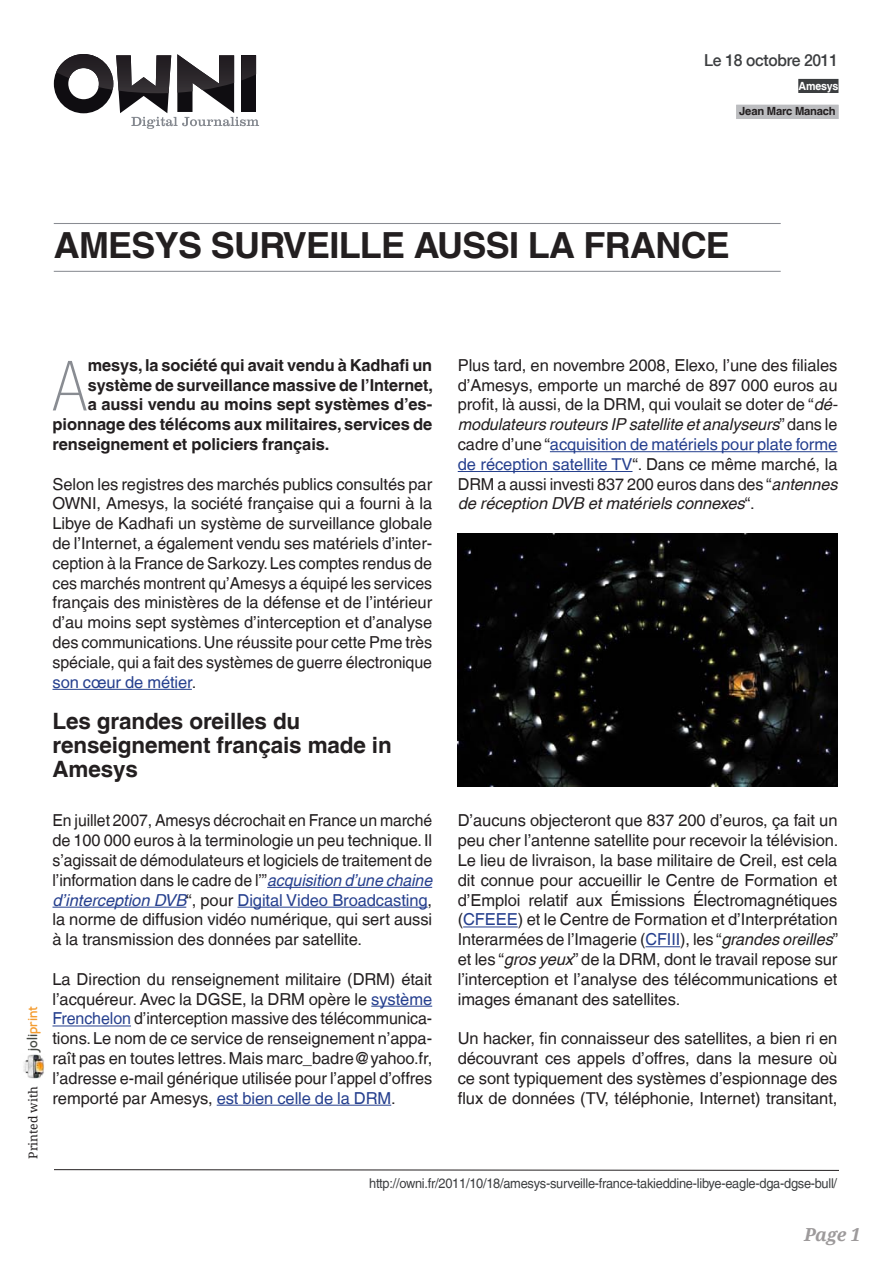
<style>
.page{position:relative;width:893px;height:1263px;background:#fff}
.page>*{position:absolute;margin:0;border:0;box-sizing:border-box;transform-origin:0 0}
.t1{font:100 condensed 69.3px "Helvetica Neue LT Com";color:#898c92}
.t2{font:700 36px "Helvetica LT";letter-spacing:-.02em;color:#231f20}
.t3{font:700 22.5px/24px "Helvetica LT";letter-spacing:-.005em;color:#231f20}
.t4{font:italic 700 18px "Droid Serif";color:#9d9a9b}
.t5{font:16.5px/19.8px "Helvetica LT";letter-spacing:-.005em;color:#231f20;text-align:justify}
.t6{font:16.5px/19.8px "Helvetica LT";letter-spacing:-.005em;color:#231f20;text-align:justify;scale:.96 1}
.t7{font:700 16.5px "Helvetica LT";letter-spacing:-.005em;color:#231f20}
.t8{font:500 16.5px "Helvetica Neue LT Com";letter-spacing:-.02em;color:#3c3e40;scale:.95 1}
.t9{font:700 13.65px "Candela";color:#f49c30}
.t10{font:13.5px "Helvetica LT";letter-spacing:-.02em;color:#3c3e40;scale:.95 1}
.t11{font:12.15px "Droid Serif";color:#231f20}
.t12{font:700 11.25px "Helvetica LT";letter-spacing:-.02em;color:#231f20}
.t13{font:700 11.25px "Helvetica LT";color:#fff;scale:.95 1}
.s1{color:#464943}
.s2{color:#253f8e}
.s3{font-style:italic;color:#253f8e}
.s4{font-style:italic}
</style>
<div class="page">
<img style="left:23px;top:1054px;width:21px;height:25px">
<svg style="left:54px;top:54px;width:205px;height:75px"></svg>
<hr style="left:54px;top:223px;width:727px;height:1px;background:#898c92">
<hr style="left:54px;top:271px;width:727px;height:1px;background:#898c92">
<hr style="left:52px;top:689px;width:140px;height:1px;background:#253f8e">
<hr style="left:267px;top:887px;width:165px;height:1px;background:#253f8e">
<hr style="left:52px;top:907px;width:134px;height:1px;background:#253f8e">
<hr style="left:237px;top:907px;width:191px;height:1px;background:#253f8e">
<hr style="left:371px;top:1006px;width:61px;height:1px;background:#253f8e">
<hr style="left:52px;top:1025px;width:79px;height:1px;background:#253f8e">
<hr style="left:217px;top:1105px;width:174px;height:1px;background:#253f8e">
<hr style="left:550px;top:451px;width:287px;height:1px;background:#253f8e">
<hr style="left:458px;top:471px;width:174px;height:1px;background:#253f8e">
<hr style="left:463px;top:926px;width:55px;height:1px;background:#253f8e">
<hr style="left:645px;top:946px;width:35px;height:1px;background:#253f8e">
<img style="left:458px;top:534px;width:379px;height:253px">
<svg style="left:54px;top:1169px;width:785px;height:2px;background:#908e8e"></svg>
<div style="left:798px;top:79px;width:40px;height:14px;background:#3c3e40"></div>
<div style="left:736px;top:105px;width:102px;height:14px;background:#bcbdc0"></div>
<p class="t8" style="left:704px;top:50px;width:142px">Le 18 octobre 2011</p>
<p class="t13" style="left:798px;top:79px;width:44px">Amesys</p>
<p class="t12" style="left:739px;top:104px;width:98px">Jean Marc Manach</p>
<h2 class="t2" style="left:54px;top:223px;width:678px">Amesys surveille aussi la France</h2>
<p class="t9" style="left:23px;top:1051px;width:46px;rotate:-90deg"><span class="s1">joli</span>print</p>
<p class="t11" style="left:26px;top:1159px;width:74px;rotate:-90deg">Printed with</p>
<h1 class="t1" style="left:53px;top:347px;width:35px">A</h1>
<p class="t7" style="left:88px;top:355px;width:346px">mesys, la société qui avait vendu à Kadhafi un</p>
<p class="t7" style="left:88px;top:375px;width:347px">système de surveillance massive de l’Internet,</p>
<p class="t7" style="left:88px;top:395px;width:346px">a aussi vendu au moins sept systèmes d’es-</p>
<p class="t7" style="left:53px;top:414px;width:381px">pionnage des télécoms aux militaires, services de</p>
<p class="t7" style="left:53px;top:434px;width:279px">renseignement et policiers français.</p>
<p class="t5" style="left:52px;top:474px;width:381px">Selon les registres des marchés publics consultés par OWNI, Amesys, la société française qui a fourni à la Libye de Kadhafi un système de surveillance globale de l’Internet, a également vendu ses matériels d’inter&shy;ception à la France de Sarkozy. Les comptes rendus de ces marchés montrent qu’Amesys a équipé les services français des ministères de la défense et de l’intérieur d’au moins sept systèmes d’interception et d’analyse des communications. Une réussite pour cette Pme très spéciale, qui a fait des systèmes de guerre électronique <span class="s2">son cœur de métier</span>.</p>
<h3 class="t3" style="left:52px;top:708px;width:341px">Les grandes oreilles du renseignement français made in<br>Amesys</h3>
<p class="t6" style="left:52px;top:810px;width:397px">En juillet 2007, Amesys décrochait en France un marché de 100 000 euros à la terminologie un peu technique. Il s’agissait de démodulateurs et logiciels de traitement de l’information dans le cadre de l’”<span class="s3">acquisition d’une chaine d’interception DVB</span>“, pour <span class="s2">Digital Video Broadcasting</span>, la norme de diffusion vidéo numérique, qui sert aussi à la transmission des données par satellite.</p>
<p class="t5" style="left:52px;top:969px;width:381px">La Direction du renseignement militaire (DRM) était l’acquéreur. Avec la DGSE, la DRM opère le <span class="s2">système Frenchelon</span> d’interception massive des télécommunica&shy;tions. Le nom de ce service de renseignement n’appa&shy;raît pas en toutes lettres. Mais marc_badre@yahoo.fr, l’adresse e-mail générique utilisée pour l’appel d’offres remporté par Amesys, <span class="s2">est bien celle de la DRM</span>.</p>
<p class="t5" style="left:458px;top:355px;width:382px">Plus tard, en novembre 2008, Elexo, l’une des filiales d’Amesys, emporte un marché de 897 000 euros au profit, là aussi, de la DRM, qui voulait se doter de “<span class="s4">dé&shy;modulateurs routeurs IP satellite et analyseurs</span>” dans le cadre d’une “<span class="s2">acquisition de matériels pour plate forme de réception satellite TV</span>“. Dans ce même marché, la DRM a aussi investi 837 200 euros dans des “<span class="s4">antennes de réception DVB et matériels connexes</span>“.</p>
<p class="t5" style="left:458px;top:810px;width:382px">D’aucuns objecteront que 837 200 d’euros, ça fait un peu cher l’antenne satellite pour recevoir la télévision.<br>Le lieu de livraison, la base militaire de Creil, est cela dit connue pour accueillir le Centre de Formation et d’Emploi relatif aux Émissions Électromagnétiques (<span class="s2">CFEEE</span>) et le Centre de Formation et d’Interprétation Interarmées de l’Imagerie (<span class="s2">CFIII</span>), les “<span class="s4">grandes oreilles</span>” et les “<span class="s4">gros yeux</span>” de la DRM, dont le travail repose sur l’interception et l’analyse des télécommunications et images émanant des satellites.</p>
<p class="t5" style="left:458px;top:1028px;width:381px">Un hacker, fin connaisseur des satellites, a bien ri en découvrant ces appels d’offres, dans la mesure où ce sont typiquement des systèmes d’espionnage des flux de données (TV, téléphonie, Internet) transitant,</p>
<p class="t10" style="left:369px;top:1175px;width:494px">http://owni.fr/2011/10/18/amesys-surveille-france-takieddine-libye-eagle-dga-dgse-bull/</p>
<p class="t4" style="left:804px;top:1223px;width:58px">Page 1</p>
</div>
